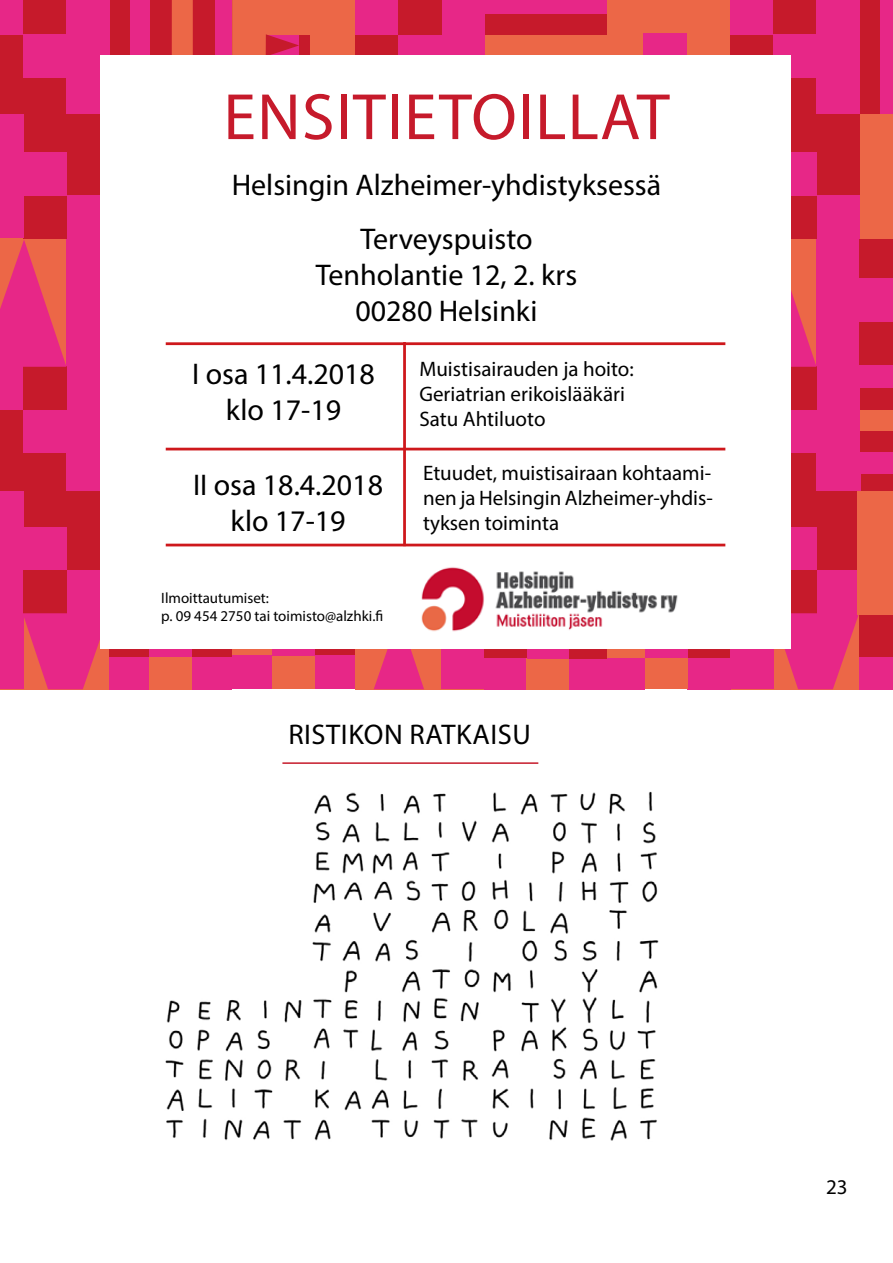
<style>
.page{position:relative;width:893px;height:1263px;background:#fff}
.page>*{position:absolute;margin:0;border:0;box-sizing:border-box;transform-origin:0 0}
.t1{font:66px "Myriad Pro";letter-spacing:.02em;color:#c61a2b}
.t2{font:30px/36px "Myriad Pro";color:#000;text-align:center}
.t3{font:28.5px "Myriad Pro";letter-spacing:.02em;color:#000}
.t4{font:21px/25.2px "Myriad Pro";color:#000}
.t5{font:15px/18px "Myriad Pro";color:#000}
</style>
<div class="page">
<hr style="left:282px;top:762px;width:256px;height:2px;background:#c61a2b">
<div style="left:355px;top:613px;width:129px;height:76px;background:#ec6747"></div>
<div style="left:232px;top:0;width:123px;height:115px;background:#ec6747"></div>
<div style="left:355px;top:35px;width:86px;height:80px;background:#c61a2b"></div>
<div style="left:441px;top:613px;width:43px;height:76px;background:#e72787"></div>
<div style="left:398px;top:35px;width:43px;height:43px;background:#e72787"></div>
<div style="left:441px;top:0;width:44px;height:115px;background:#e72787"></div>
<div style="left:355px;top:0;width:43px;height:35px;background:#e72787"></div>
<div style="left:398px;top:0;width:43px;height:35px;background:#c61a2b"></div>
<div style="left:484px;top:615px;width:44px;height:43px;background:#c61a2b"></div>
<div style="left:484px;top:658px;width:44px;height:31px;background:#e72787"></div>
<div style="left:526px;top:658px;width:43px;height:31px;background:#ec6747"></div>
<div style="left:569px;top:658px;width:38px;height:31px;background:#e72787"></div>
<div style="left:527px;top:615px;width:43px;height:43px;background:#e72787"></div>
<div style="left:569px;top:615px;width:38px;height:43px;background:#c61a2b"></div>
<div style="left:314px;top:613px;width:41px;height:43px;background:#c61a2b"></div>
<div style="left:314px;top:656px;width:41px;height:33px;background:#e72787"></div>
<div style="left:272px;top:656px;width:43px;height:33px;background:#ec6747"></div>
<div style="left:271px;top:613px;width:44px;height:43px;background:#e72787"></div>
<div style="left:232px;top:613px;width:40px;height:43px;background:#ec6747"></div>
<svg style="left:374px;top:649px;width:50px;height:40px"></svg>
<svg style="left:266px;top:34px;width:33px;height:21px"></svg>
<div style="left:484px;top:0;width:123px;height:14px;background:#e72787"></div>
<div style="left:485px;top:14px;width:122px;height:22px;background:#c61a2b"></div>
<div style="left:485px;top:36px;width:122px;height:21px;background:#ec6747"></div>
<div style="left:232px;top:656px;width:40px;height:33px;background:#e72787"></div>
<div style="left:299px;top:36px;width:11px;height:43px;background:#c61a2b"></div>
<div style="left:607px;top:0;width:123px;height:115px;background:#ec6747"></div>
<div style="left:23px;top:490px;width:86px;height:81px;background:#c61a2b"></div>
<div style="left:773px;top:490px;width:86px;height:81px;background:#c61a2b"></div>
<div style="left:0;top:34px;width:66px;height:81px;background:#c61a2b"></div>
<div style="left:730px;top:34px;width:86px;height:81px;background:#c61a2b"></div>
<div style="left:23px;top:527px;width:43px;height:43px;background:#e72787"></div>
<div style="left:0;top:490px;width:23px;height:123px;background:#e72787"></div>
<div style="left:0;top:613px;width:23px;height:76px;background:#e72787"></div>
<div style="left:66px;top:570px;width:43px;height:44px;background:#e72787"></div>
<div style="left:773px;top:527px;width:43px;height:43px;background:#e72787"></div>
<div style="left:730px;top:613px;width:43px;height:76px;background:#e72787"></div>
<div style="left:816px;top:570px;width:43px;height:44px;background:#e72787"></div>
<div style="left:0;top:0;width:23px;height:35px;background:#e72787"></div>
<div style="left:644px;top:33px;width:43px;height:43px;background:#e72787"></div>
<div style="left:730px;top:0;width:43px;height:35px;background:#e72787"></div>
<div style="left:23px;top:570px;width:43px;height:44px;background:#c61a2b"></div>
<div style="left:773px;top:570px;width:43px;height:44px;background:#c61a2b"></div>
<div style="left:23px;top:0;width:43px;height:35px;background:#c61a2b"></div>
<div style="left:773px;top:0;width:43px;height:35px;background:#c61a2b"></div>
<div style="left:23px;top:34px;width:43px;height:44px;background:#e72787"></div>
<div style="left:773px;top:34px;width:43px;height:44px;background:#e72787"></div>
<div style="left:687px;top:612px;width:43px;height:46px;background:#c61a2b"></div>
<div style="left:687px;top:658px;width:43px;height:31px;background:#e72787"></div>
<div style="left:645px;top:654px;width:42px;height:35px;background:#ec6747"></div>
<div style="left:607px;top:658px;width:38px;height:31px;background:#e72787"></div>
<div style="left:645px;top:612px;width:43px;height:46px;background:#e72787"></div>
<div style="left:607px;top:612px;width:38px;height:46px;background:#ec6747"></div>
<div style="left:109px;top:614px;width:42px;height:43px;background:#c61a2b"></div>
<div style="left:859px;top:614px;width:34px;height:43px;background:#c61a2b"></div>
<div style="left:109px;top:657px;width:42px;height:32px;background:#e72787"></div>
<div style="left:859px;top:657px;width:34px;height:32px;background:#e72787"></div>
<div style="left:150px;top:657px;width:43px;height:32px;background:#ec6747"></div>
<div style="left:150px;top:614px;width:44px;height:43px;background:#e72787"></div>
<div style="left:193px;top:614px;width:39px;height:43px;background:#c61a2b"></div>
<svg style="left:23px;top:613px;width:86px;height:76px;background:#e83775"></svg>
<svg style="left:773px;top:613px;width:86px;height:76px;background:#e83974"></svg>
<svg style="left:150px;top:0;width:82px;height:55px;background:#d63045"></svg>
<div style="left:129px;top:0;width:21px;height:115px;background:#e72787"></div>
<div style="left:879px;top:0;width:14px;height:115px;background:#e72787"></div>
<div style="left:108px;top:0;width:21px;height:115px;background:#c61a2b"></div>
<div style="left:858px;top:0;width:21px;height:115px;background:#c61a2b"></div>
<div style="left:193px;top:657px;width:39px;height:32px;background:#e72787"></div>
<div style="left:66px;top:0;width:43px;height:115px;background:#e72787"></div>
<div style="left:816px;top:0;width:43px;height:115px;background:#e72787"></div>
<div style="left:857px;top:490px;width:36px;height:125px;background:#ec6747"></div>
<div style="left:859px;top:115px;width:34px;height:125px;background:#ec6747"></div>
<div style="left:0;top:409px;width:66px;height:81px;background:#c61a2b"></div>
<div style="left:23px;top:115px;width:86px;height:81px;background:#c61a2b"></div>
<div style="left:773px;top:115px;width:86px;height:81px;background:#c61a2b"></div>
<div style="left:859px;top:368px;width:34px;height:122px;background:#c61a2b"></div>
<div style="left:23px;top:409px;width:43px;height:44px;background:#e72787"></div>
<div style="left:66px;top:367px;width:44px;height:123px;background:#e72787"></div>
<div style="left:66px;top:238px;width:43px;height:129px;background:#e72787"></div>
<div style="left:0;top:366px;width:23px;height:43px;background:#e72787"></div>
<div style="left:66px;top:195px;width:43px;height:43px;background:#e72787"></div>
<div style="left:816px;top:367px;width:44px;height:123px;background:#e72787"></div>
<div style="left:816px;top:238px;width:43px;height:129px;background:#e72787"></div>
<div style="left:816px;top:195px;width:43px;height:43px;background:#e72787"></div>
<div style="left:23px;top:195px;width:43px;height:43px;background:#c61a2b"></div>
<div style="left:23px;top:366px;width:43px;height:43px;background:#c61a2b"></div>
<div style="left:23px;top:152px;width:43px;height:43px;background:#e72787"></div>
<div style="left:859px;top:322px;width:34px;height:46px;background:#c61a2b"></div>
<div style="left:859px;top:239px;width:34px;height:44px;background:#c61a2b"></div>
<div style="left:859px;top:279px;width:34px;height:43px;background:#e72787"></div>
<svg style="left:0;top:239px;width:66px;height:128px;background:#e9416c"></svg>
<div style="left:859px;top:365px;width:34px;height:24px;background:#e72787"></div>
<div style="left:860px;top:410px;width:33px;height:22px;background:#ec6747"></div>
<div style="left:861px;top:431px;width:32px;height:22px;background:#c61a2b"></div>
<div style="left:0;top:115px;width:23px;height:123px;background:#e72787"></div>
<div style="left:860px;top:453px;width:33px;height:21px;background:#e72787"></div>
<svg style="left:791px;top:152px;width:25px;height:338px;background:#dc3354"></svg>
<hr style="left:0;top:490px;width:66px;height:1px;background:#c61a2b">
<hr style="left:859px;top:490px;width:34px;height:1px;background:#c61a2b">
<hr style="left:66px;top:490px;width:44px;height:1px;background:#e72787">
<hr style="left:816px;top:490px;width:44px;height:1px;background:#e72787">
<div style="left:100px;top:55px;width:691px;height:594px;background:#fff"></div>
<hr style="left:166px;top:448px;width:559px;height:2px;background:#ce181c">
<hr style="left:166px;top:544px;width:559px;height:2px;background:#ce181c">
<hr style="left:403px;top:342px;width:3px;height:204px;background:#ce181c">
<hr style="left:166px;top:342px;width:559px;height:3px;background:#ce181c">
<img style="left:165px;top:791px;width:494px;height:350px">
<img style="left:421px;top:567px;width:257px;height:65px">
<h1 class="t1" style="left:223px;top:76px;width:448px">ENSITIETOILLAT</h1>
<h2 class="t2" style="left:232px;top:166px;width:431px">Helsingin Alzheimer-yhdistyksessä</h2>
<h2 class="t2" style="left:316px;top:220px;width:263px">Terveyspuisto<br>Tenholantie 12, 2. krs<br>00280 Helsinki</h2>
<h2 class="t2" style="left:192px;top:355px;width:184px">I osa 11.4.2018 klo 17-19</h2>
<h2 class="t2" style="left:193px;top:466px;width:192px">II osa 18.4.2018 klo 17-19</h2>
<p class="t5" style="left:161px;top:589px;width:224px">Ilmoittautumiset:<br>p. 09 454 2750 tai toimisto@alzhki.fi</p>
<p class="t4" style="left:419px;top:356px;width:216px">Muistisairauden ja hoito:<br>Geriatrian erikoislääkäri<br>Satu Ahtiluoto</p>
<p class="t4" style="left:423px;top:460px;width:291px;text-align:justify">Etuudet, muistisairaan kohtaami&shy;nen ja Helsingin Alzheimer-yhdis&shy;tyksen toiminta</p>
<h3 class="t3" style="left:288px;top:717px;width:244px">RISTIKON RATKAISU</h3>
<p class="t4" style="left:826px;top:1174px;width:23px">23</p>
</div>
